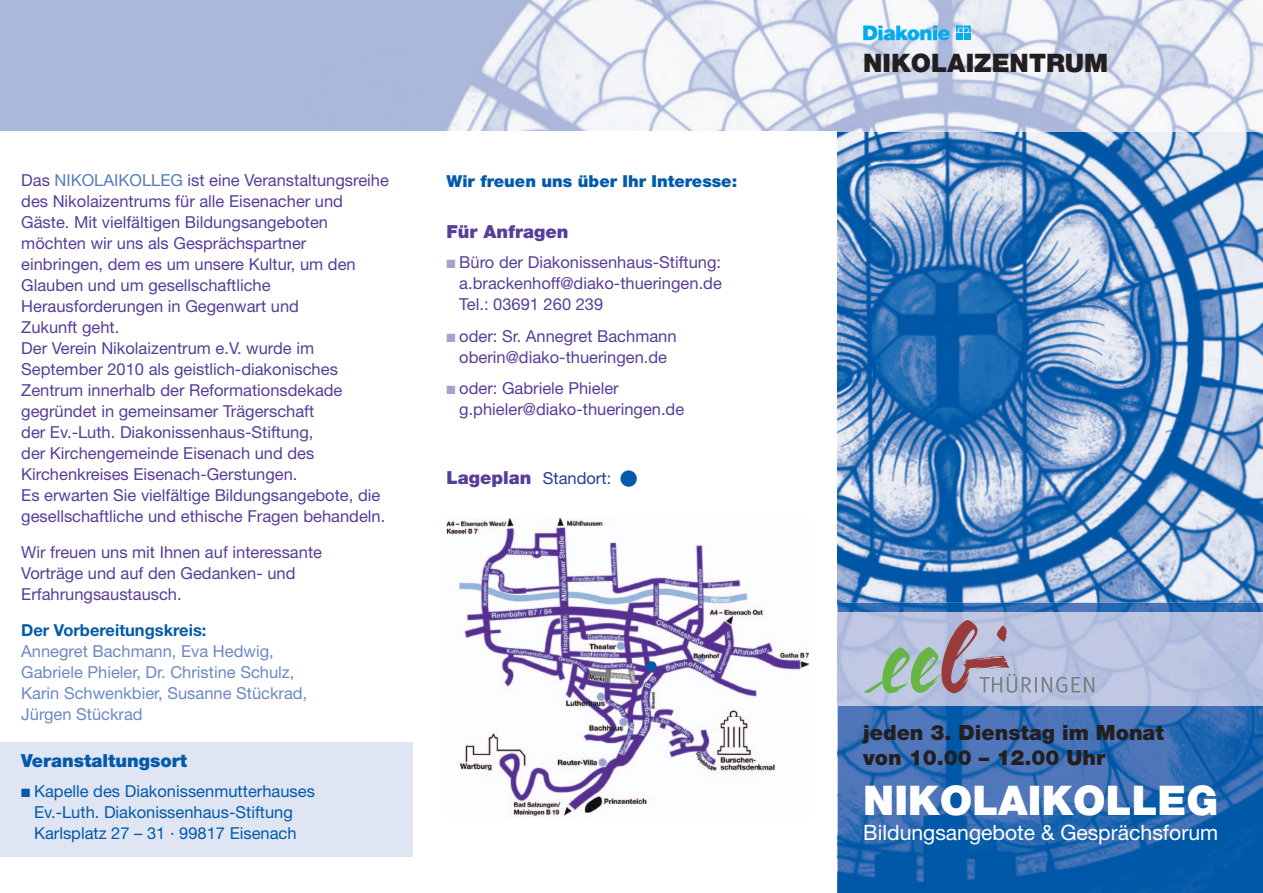
<style>
.page{position:relative;width:1263px;height:893px;background:#fff}
.page>*{position:absolute;margin:0;border:0;box-sizing:border-box;transform-origin:0 0}
.t1{font:900 40.95px "Helvetica Neue LT Std";color:#fff}
.t2{font:900 25.5px "Helvetica Neue LT Std";color:#231f20}
.t3{font:21.15px "Helvetica Neue LT Std";color:#fff}
.t4{font:900 21px/25.2px "Helvetica Neue LT Std";color:#231f20}
.t5{font:900 18px "Helvetica Neue LT Std";color:#015aaa}
.t6{font:900 18px "Helvetica Neue LT Std";color:#573e99}
.t7{font:16.5px/21px "Helvetica Neue LT Std";color:#573e99}
.t8{font:16.5px/21px "Helvetica Neue LT Std";color:#6d88c5}
.t9{font:16.5px/21px "Helvetica Neue LT Std";color:#015aaa;text-align:center}
.t10{font:900 16.5px "Helvetica Neue LT Std";color:#015aaa}
.t11{font:700 16.5px "Helvetica Neue LT Std";color:#015aaa}
.t12{font:16.5px "Helvetica Neue LT Std";color:#223f99}
.s1{color:#557bbe}
.s2{color:#ab9fcd}
.s3{font-weight:900;font-size:18px;color:#573e99}
</style>
<div class="page">
<img style="left:837px;top:132px;width:426px;height:761px">
<img style="left:838px;top:603px;width:425px;height:290px">
<img style="left:0;top:0;width:1210px;height:132px">
<img style="left:1210px;top:0;width:53px;height:132px">
<svg style="left:863px;top:26px;width:87px;height:14px"></svg>
<svg style="left:956px;top:26px;width:15px;height:6px"></svg>
<div style="left:956px;top:33px;width:7px;height:7px;background:#00aeef"></div>
<div style="left:964px;top:33px;width:7px;height:7px;background:#00aeef"></div>
<div style="left:0;top:742px;width:412px;height:115px;background:#e0e5f3"></div>
<div style="left:620px;top:470px;width:17px;height:17px;background:#015aaa;border-radius:50%"></div>
<img style="left:447px;top:518px;width:362px;height:299px">
<div style="left:646px;top:661px;width:11px;height:10px;background:#015aaa;border-radius:50%"></div>
<img style="left:838px;top:612px;width:425px;height:94px">
<svg style="left:863px;top:620px;width:231px;height:74px;background:#aeb3c1"></svg>
<p class="t7" style="left:21px;top:169px;width:369px">Das <span class="s1">NIKOLAIKOLLEG</span> ist eine Veranstaltungsreihe des Nikolaizentrums für alle Eisenacher und Gäste. Mit vielfältigen Bildungsangeboten möchten wir uns als Gesprächspartner einbringen, dem es um unsere Kultur, um den Glauben und um gesellschaftliche Herausforderungen in Gegenwart und<br>Zukunft geht.<br>Der Verein Nikolaizentrum e.V. wurde im September 2010 als geistlich-diakonisches Zentrum innerhalb der Reformationsdekade gegründet in gemeinsamer Trägerschaft<br>der Ev.-Luth. Diakonissenhaus-Stiftung,<br>der Kirchengemeinde Eisenach und des Kirchenkreises Eisenach-Gerstungen.<br>Es erwarten Sie vielfältige Bildungsangebote, die gesellschaftliche und ethische Fragen behandeln.</p>
<p class="t7" style="left:21px;top:541px;width:302px">Wir freuen uns mit Ihnen auf interessante<br>Vorträge und auf den Gedanken- und<br>Erfahrungsaustausch.</p>
<p class="t11" style="left:21px;top:620px;width:187px">Der Vorbereitungskreis:</p>
<p class="t8" style="left:21px;top:640px;width:288px">Annegret Bachmann, Eva Hedwig,<br>Gabriele Phieler, Dr. Christine Schulz,<br>Karin Schwenkbier, Susanne Stückrad,<br>Jürgen Stückrad</p>
<p class="t5" style="left:21px;top:750px;width:167px">Veranstaltungsort</p>
<p class="t9" style="left:21px;top:780px;width:295px">■ Kapelle des Diakonissenmutterhauses<br>Ev.-Luth. Diakonissenhaus-Stiftung<br>Karlsplatz 27 – 31 · 99817 Eisenach</p>
<p class="t10" style="left:446px;top:171px;width:292px">Wir freuen uns über Ihr Interesse:</p>
<p class="t6" style="left:446px;top:221px;width:124px">Für Anfragen</p>
<p class="t7" style="left:459px;top:252px;width:264px;text-align:justify;text-indent:-13px"><span class="s2">■</span> Büro der Diakonissenhaus-Stiftung: a.brackenhoff@diako-thueringen.de Tel.: 03691 260 239</p>
<p class="t7" style="left:446px;top:325px;width:232px;text-align:center"><span class="s2">■</span> oder: Sr. Annegret Bachmann oberin@diako-thueringen.de</p>
<p class="t7" style="left:459px;top:378px;width:226px;text-indent:-13px"><span class="s2">■</span> oder: Gabriele Phieler g.phieler@diako-thueringen.de</p>
<p class="t12" style="left:446px;top:469px;width:166px"><span class="s3">Lageplan</span> Standort:</p>
<h2 class="t2" style="left:863px;top:48px;width:247px">NIKOLAIZENTRUM</h2>
<p class="t4" style="left:863px;top:720px;width:302px">jeden 3. Dienstag im Monat von 10.00 – 12.00 Uhr</p>
<h1 class="t1" style="left:863px;top:776px;width:356px">NIKOLAIKOLLEG</h1>
<p class="t3" style="left:863px;top:820px;width:356px">Bildungsangebote &amp; Gesprächsforum</p>
</div>
